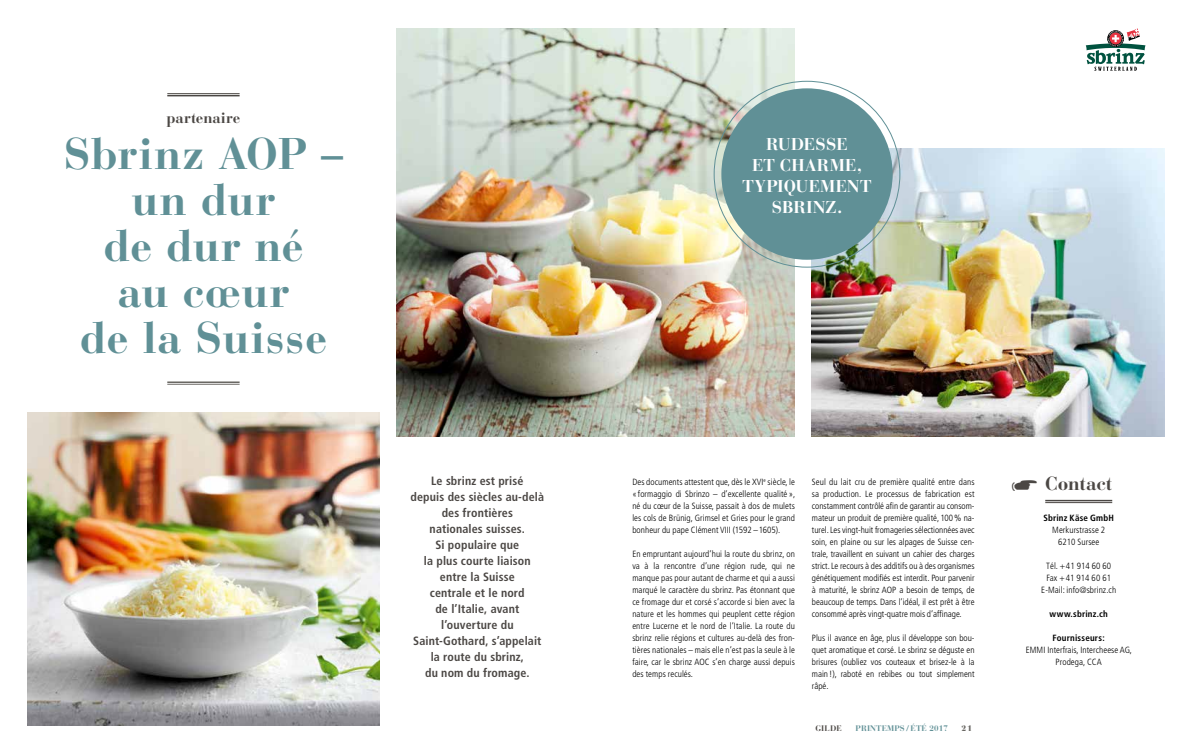
<style>
.page{position:relative;width:1191px;height:752px;background:#fff}
.page>*{position:absolute;margin:0;border:0;box-sizing:border-box;transform-origin:0 0}
.t1{font:700 44px/46px "Bauer Bodoni LT";letter-spacing:-.005em;color:#609096;text-align:center}
.t2{font:700 19px "Bauer Bodoni LT";color:#4b4744}
.t3{font:700 17px/21px "Bauer Bodoni LT";letter-spacing:.02em;color:#fff}
.t4{font:700 15px "Bauer Bodoni LT";color:#4b4744}
.t5{font:700 condensed 12px/16px "Frutiger";letter-spacing:.01em;color:#4b4744;text-align:center}
.t6{font:300 condensed 9px/12px "Frutiger";letter-spacing:.01em;color:#000;text-align:justify}
.t7{font:700 condensed 9px "Frutiger";letter-spacing:.025em;color:#000}
.t8{font:700 8px "Bauer Bodoni LT";letter-spacing:.02em;color:#609096}
.t9{font:700 8px "Bauer Bodoni LT";letter-spacing:.02em;color:#4b4744}
.t10{font:900 8px "Bauer Bodoni";color:#6a6864}
.s1{font-family:"Arrowstfb";font-weight:400;font-size:18px}
</style>
<div class="page">
<img style="left:28px;top:412px;width:352px;height:312px">
<img style="left:812px;top:148px;width:352px;height:288px">
<img style="left:396px;top:28px;width:399px;height:408px">
<hr style="left:1045px;top:499px;width:67px;height:2px;background:#4b4744">
<hr style="left:1045px;top:502px;width:67px;height:1px;background:#4b4744">
<hr style="left:167px;top:381px;width:73px;height:2px;background:#6a6864">
<hr style="left:167px;top:384px;width:73px;height:1px;background:#6a6864">
<hr style="left:167px;top:93px;width:73px;height:1px;background:#4b4744">
<hr style="left:167px;top:95px;width:73px;height:1px;background:#4b4744">
<div style="left:721px;top:88px;width:171px;height:171px;background:#609096;border-radius:50%"></div>
<svg style="left:1085px;top:28px;width:60px;height:43px"></svg>
<h3 class="t4" style="left:166px;top:108px;width:75px">partenaire</h3>
<h1 class="t1" style="left:64px;top:130px;width:281px">Sbrinz AOP – un dur<br>de dur né<br>au cœur<br>de la Suisse</h1>
<h3 class="t3" style="left:752px;top:134px;width:67px;text-indent:14px">RUDESSE<br>ET CHARME</h3>
<h3 class="t3" style="left:857px;top:155px;width:6px">,</h3>
<h3 class="t3" style="left:772px;top:176px;width:19px;text-indent:-29px">TYPIQUEMENT<br>SBRINZ</h3>
<h3 class="t3" style="left:837px;top:197px;width:6px">.</h3>
<p class="t5" style="left:410px;top:472px;width:135px">Le sbrinz est prisé<br>depuis des siècles au-delà des frontières<br>nationales suisses.<br>Si populaire que<br>la plus courte liaison entre la Suisse<br>centrale et le nord<br>de l’Italie, avant l’ouverture du<br>Saint-Gothard, s’appelait la route du sbrinz,<br>du nom du fromage.</p>
<p class="t6" style="left:632px;top:475px;width:164px">Des documents attestent que, dès le XVI<sup>e</sup> siècle, le « formaggio di Sbrinzo – d’excellente qualité », né du cœur de la Suisse, passait à dos de mulets les cols de Brünig, Grimsel et Gries pour le grand bonheur du pape Clément VIII (1592 –1605).</p>
<p class="t6" style="left:632px;top:547px;width:164px">En empruntant aujourd’hui la route du sbrinz, on va à la rencontre d’une région rude, qui ne manque pas pour autant de charme et qui a aussi marqué le caractère du sbrinz. Pas étonnant que ce fromage dur et corsé s’accorde si bien avec la nature et les hommes qui peuplent cette région entre Lucerne et le nord de l’Italie. La route du sbrinz relie régions et cultures au-delà des fron&shy;tières nationales – mais elle n’est pas la seule à le faire, car le sbrinz AOC s’en charge aussi depuis des temps reculés.</p>
<p class="t6" style="left:812px;top:475px;width:164px">Seul du lait cru de première qualité entre dans sa production. Le processus de fabrication est constamment contrôlé afin de garantir au consom&shy;mateur un produit de première qualité, 100% na&shy;turel. Les vingt-huit fromageries sélectionnées avec soin, en plaine ou sur les alpages de Suisse cen&shy;trale, travaillent en suivant un cahier des charges strict. Le recours à des additifs ou à des organismes génétiquement modifiés est interdit. Pour parvenir à maturité, le sbrinz AOP a besoin de temps, de beaucoup de temps. Dans l’idéal, il est prêt à être consommé après vingt-quatre mois d’affinage.</p>
<p class="t6" style="left:812px;top:631px;width:164px">Plus il avance en âge, plus il développe son bou&shy;quet aromatique et corsé. Le sbrinz se déguste en brisures (oubliez vos couteaux et brisez-le à la main !), raboté en rebibes ou tout simplement râpé.</p>
<p class="t9" style="left:815px;top:723px;width:28px">gilde</p>
<p class="t8" style="left:855px;top:723px;width:12px">PRINTEM</p>
<p class="t8" style="left:894px;top:723px;width:55px">PS /ÉTÉ 2017</p>
<p class="t10" style="left:961px;top:723px;width:12px">21</p>
<h2 class="t2" style="left:1012px;top:471px;width:102px"><span class="s1">H</span> Contact</h2>
<p class="t7" style="left:1043px;top:512px;width:71px">Sbrinz Käse GmbH</p>
<p class="t6" style="left:1052px;top:523px;width:54px;text-align:center">Merkurstrasse 2<br>6210 Sursee</p>
<p class="t6" style="left:1041px;top:559px;width:76px;text-align:center">Tél. +41 914 60 60<br>Fax +41 914 60 61<br>E-Mail: info@sbrinz.ch</p>
<p class="t7" style="left:1049px;top:608px;width:60px">www.sbrinz.ch</p>
<p class="t7" style="left:1052px;top:632px;width:54px">Fournisseurs:</p>
<p class="t6" style="left:1025px;top:643px;width:108px;text-align:center">EMMI Interfrais, Intercheese AG,<br>Prodega, CCA</p>
</div>
